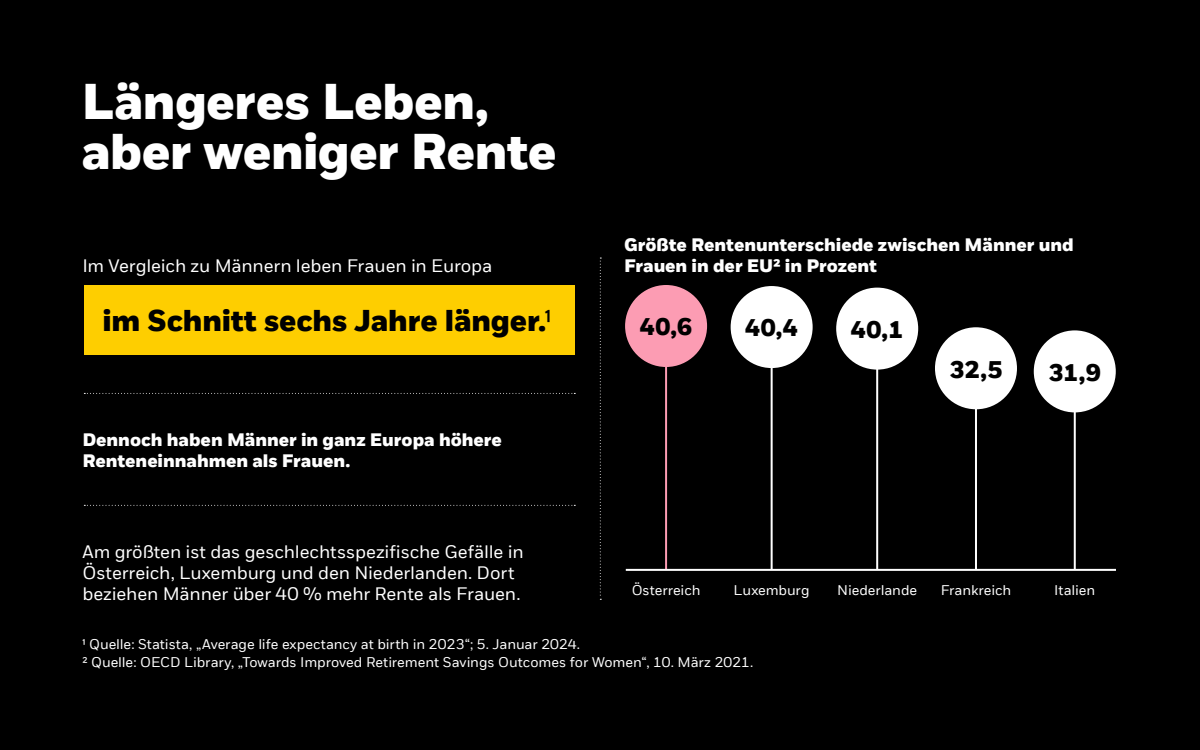
<style>
.page{position:relative;width:1200px;height:750px;background:#000}
.page>*{position:absolute;margin:0;border:0;box-sizing:border-box;transform-origin:0 0}
.t1{font:800 50px/50px "BLK Fort";letter-spacing:-.015em;color:#fff}
.t2{font:800 30px "BLK Fort";letter-spacing:-.005em;color:#000}
.t3{font:800 24px "BLK Fort";letter-spacing:.02em;color:#000}
.t4{font:18px/21px "BLK Fort";letter-spacing:-.01em;color:#fff}
.t5{font:800 18px/21px "BLK Fort";letter-spacing:-.005em;color:#fff}
.t6{font:14px/18px "BLK Fort";letter-spacing:-.005em;color:#fff}
.s1{font-weight:400}
</style>
<div class="page">
<div style="left:84px;top:285px;width:491px;height:70px;background:#fece00"></div>
<svg style="left:84px;top:393px;width:491px;height:1px"></svg>
<svg style="left:84px;top:505px;width:491px;height:1px"></svg>
<svg style="left:600px;top:258px;width:1px;height:342px"></svg>
<hr style="left:665px;top:347px;width:2px;height:223px;background:#fc9cb3">
<div style="left:625px;top:285px;width:82px;height:82px;background:#fc9cb3;border-radius:50%"></div>
<div style="left:836px;top:288px;width:82px;height:82px;background:#fff;border-radius:50%"></div>
<hr style="left:876px;top:355px;width:2px;height:215px;background:#fff">
<div style="left:731px;top:286px;width:82px;height:82px;background:#fff;border-radius:50%"></div>
<hr style="left:771px;top:355px;width:2px;height:215px;background:#fff">
<hr style="left:1074px;top:380px;width:2px;height:190px;background:#fff">
<div style="left:1034px;top:330px;width:82px;height:82px;background:#fff;border-radius:50%"></div>
<hr style="left:626px;top:569px;width:490px;height:2px;background:#fff">
<hr style="left:975px;top:380px;width:2px;height:190px;background:#fff">
<div style="left:935px;top:327px;width:82px;height:82px;background:#fff;border-radius:50%"></div>
<h1 class="t1" style="left:81px;top:78px;width:477px">Längeres Leben, aber weniger Rente</h1>
<p class="t4" style="left:82px;top:255px;width:412px">Im Vergleich zu Männern leben Frauen in Europa</p>
<h2 class="t2" style="left:103px;top:303px;width:450px">im Schnitt sechs Jahre länger.<span class="s1">¹</span></h2>
<p class="t5" style="left:82px;top:430px;width:421px">Dennoch haben Männer in ganz Europa höhere<br>Renteneinnahmen als Frauen.</p>
<p class="t4" style="left:82px;top:541px;width:443px">Am größten ist das geschlechtsspezifische Gefälle in<br>Österreich, Luxemburg und den Niederlanden. Dort beziehen Männer über 40 % mehr Rente als Frauen.</p>
<p class="t5" style="left:624px;top:235px;width:451px">Größte Rentenunterschiede zwischen Männer und<br>Frauen in der EU² in Prozent</p>
<h3 class="t3" style="left:640px;top:312px;width:54px">40,6</h3>
<h3 class="t3" style="left:745px;top:313px;width:54px">40,4</h3>
<h3 class="t3" style="left:851px;top:315px;width:54px">40,1</h3>
<h3 class="t3" style="left:950px;top:354px;width:54px">32,5</h3>
<h3 class="t3" style="left:1049px;top:358px;width:54px">31,9</h3>
<p class="t6" style="left:632px;top:582px;width:70px">Österreich</p>
<p class="t6" style="left:734px;top:582px;width:77px">Luxemburg</p>
<p class="t6" style="left:837px;top:582px;width:81px">Niederlande</p>
<p class="t6" style="left:941px;top:582px;width:72px">Frankreich</p>
<p class="t6" style="left:1054px;top:582px;width:43px">Italien</p>
<p class="t6" style="left:82px;top:635px;width:672px">¹ Quelle: Statista, „Average life expectancy at birth in 2023“; 5. Januar 2024.<br>² Quelle: OECD Library, „Towards Improved Retirement Savings Outcomes for Women“, 10. März 2021.</p>
</div>
